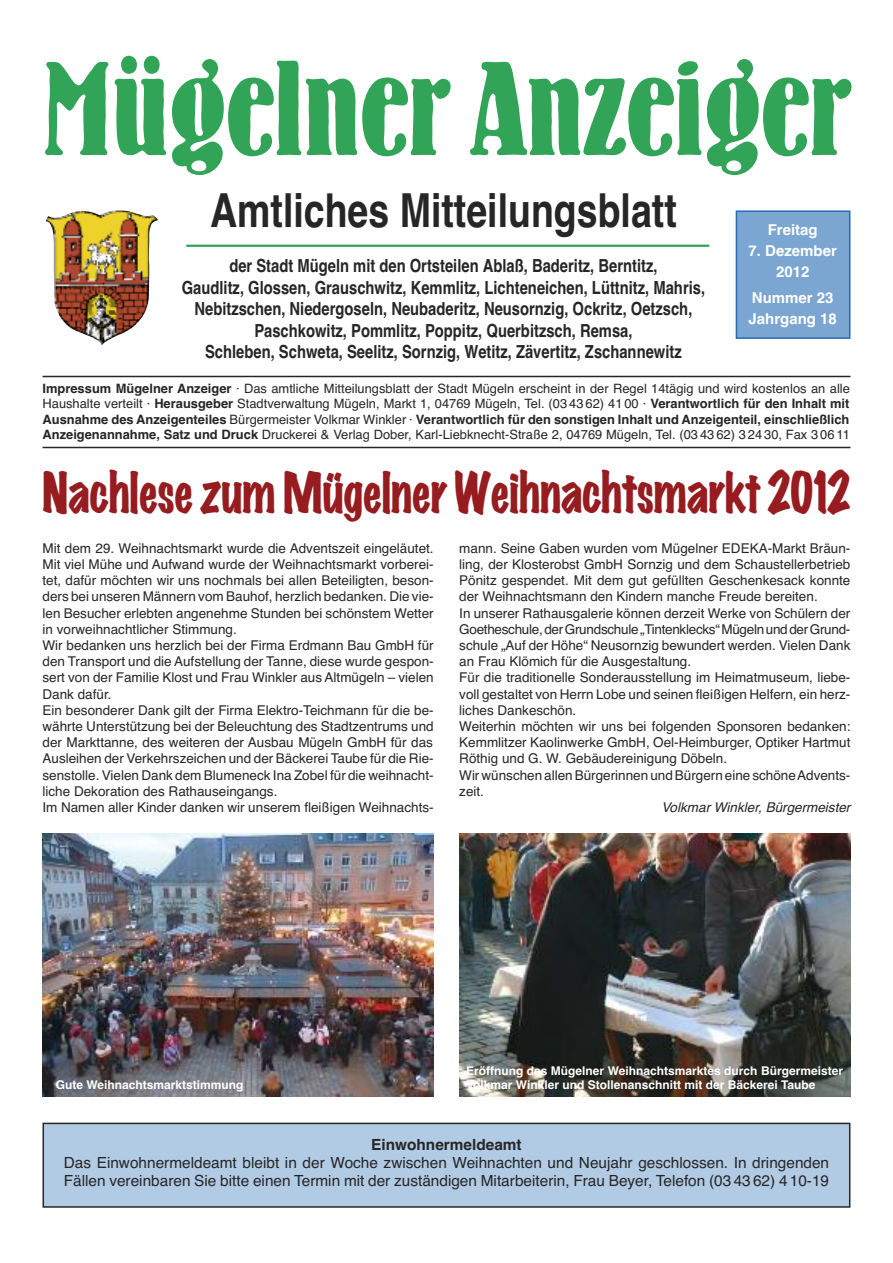
<style>
.page{position:relative;width:893px;height:1263px;background:#fff}
.page>*{position:absolute;margin:0;border:0;box-sizing:border-box;transform-origin:0 0}
.t1{font:132px "Bernhard Bold Condensed BT";letter-spacing:-.015em;color:#32a457}
.t2{font:50.4px "Marker";color:#961c20;scale:.83 1}
.t3{font:700 46.8px "Helvetica";color:#272627;scale:.8 1}
.t4{font:700 condensed 18px/21.6px "Helvetica";color:#272627;text-align:center}
.t5{font:15.3px/18.5px "Helvetica";color:#272627}
.t6{font:700 15.3px "Helvetica";color:#272627}
.t7{font:700 15px/21px "Helvetica";color:#fff;text-align:center}
.t8{font:13.5px/16.2px "Helvetica";color:#272627}
.t9{font:italic 13.5px "Helvetica";color:#272627}
.t10{font:12.9px/15.5px "Helvetica";color:#272627;text-align:justify}
.t11{font:700 12px/14.4px "Helvetica";color:#fff}
.s1{font-weight:700}
</style>
<div class="page">
<hr style="left:43px;top:376px;width:807px;height:1px;background:#272627">
<hr style="left:43px;top:447px;width:807px;height:1px;background:#272627">
<div style="left:737px;top:212px;width:112px;height:125px;background:#7ba6d2"></div>
<div style="left:736px;top:210px;width:114px;height:129px;border:2px solid #236bb4"></div>
<hr style="left:186px;top:245px;width:523px;height:2px;background:#32a457">
<img style="left:46px;top:210px;width:112px;height:135px">
<div style="left:43px;top:1123px;width:807px;height:84px;background:#b2cbe4"></div>
<div style="left:43px;top:1123px;width:807px;height:85px;border:2px solid #272627"></div>
<img style="left:459px;top:833px;width:391px;height:264px">
<img style="left:43px;top:833px;width:391px;height:264px">
<h1 class="t1" style="left:43px;top:32px;width:809px">Mügelner Anzeiger</h1>
<h3 class="t3" style="left:210px;top:184px;width:585px">Amtliches Mitteilungsblatt</h3>
<p class="t4" style="left:182px;top:255px;width:525px">der Stadt Mügeln mit den Ortsteilen Ablaß, Baderitz, Berntitz,<br>Gaudlitz, Glossen, Grauschwitz, Kemmlitz, Lichteneichen, Lüttnitz, Mahris, Nebitzschen, Niedergoseln, Neubaderitz, Neusornzig, Ockritz, Oetzsch, Paschkowitz, Pommlitz, Poppitz, Querbitzsch, Remsa,<br>Schleben, Schweta, Seelitz, Sornzig, Wetitz, Zävertitz, Zschannewitz</p>
<p class="t10" style="left:43px;top:380px;width:809px"><span class="s1">Impressum Mügelner Anzeiger</span> · Das amtliche Mitteilungsblatt der Stadt Mügeln erscheint in der Regel 14tägig und wird kostenlos an alle Haushalte verteilt · <span class="s1">Herausgeber</span> Stadtverwaltung Mügeln, Markt 1, 04769 Mügeln, Tel. (03 43 62) 41 00 · <span class="s1">Verantwortlich für den Inhalt mit Ausnahme des Anzeigenteiles</span> Bürgermeister Volkmar Winkler · <span class="s1">Verantwortlich für den sonstigen Inhalt und Anzeigenteil, einschließlich Anzeigenannahme, Satz und Druck</span> Druckerei &amp; Verlag Dober, Karl-Liebknecht-Straße 2, 04769 Mügeln, Tel. (03 43 62) 3 24 30, Fax 3 06 11</p>
<p class="t7" style="left:768px;top:220px;width:52px">Freitag</p>
<p class="t7" style="left:748px;top:241px;width:90px">7. Dezember<br>2012</p>
<p class="t7" style="left:748px;top:287px;width:90px;text-align:left">Nummer 23<br>Jahrgang 18</p>
<h2 class="t2" style="left:43px;top:465px;width:974px">Nachlese zum Mügelner Weihnachtsmarkt 2012</h2>
<p class="t8" style="left:459px;top:540px;width:393px">mann. Seine Gaben wurden vom Mügelner EDEKA-Markt Bräun&shy;ling, der Klosterobst GmbH Sornzig und dem Schaustellerbetrieb Pönitz gespendet. Mit dem gut gefüllten Geschenkesack konnte der Weihnachtsmann den Kindern manche Freude bereiten.<br>In unserer Rathausgalerie können derzeit Werke von Schülern der Goetheschule,derGrundschule„Tintenklecks“MügelnundderGrund&shy;schule „Auf der Höhe“ Neusornzig bewundert werden. Vielen Dank an Frau Klömich für die Ausgestaltung.<br>Für die traditionelle Sonderausstellung im Heimatmuseum, liebe&shy;voll gestaltet von Herrn Lobe und seinen fleißigen Helfern, ein herz&shy;liches Dankeschön.<br>Weiterhin möchten wir uns bei folgenden Sponsoren bedanken:<br>Kemmlitzer Kaolinwerke GmbH, Oel-Heimburger, Optiker Hartmut Röthig und G. W. Gebäudereinigung Döbeln.<br>Wir wünschen allenBürgerinnen undBürgern eine schöneAdvents&shy;zeit.</p>
<p class="t9" style="left:661px;top:799px;width:195px">Volkmar Winkler, Bürgermeister</p>
<p class="t8" style="left:43px;top:540px;width:393px">Mit dem 29. Weihnachtsmarkt wurde die Adventszeit eingeläutet.<br>Mit viel Mühe und Aufwand wurde der Weihnachtsmarkt vorberei&shy;tet, dafür möchten wir uns nochmals bei allen Beteiligten, beson&shy;ders bei unseren Männern vom Bauhof, herzlich bedanken. Die vie&shy;len Besucher erlebten angenehme Stunden bei schönstem Wetter in vorweihnachtlicher Stimmung.<br>Wir bedanken uns herzlich bei der Firma Erdmann Bau GmbH für den Transport und die Aufstellung der Tanne, diese wurde gespon&shy;sert von der Familie Klost und Frau Winkler aus Altmügeln – vielen Dank dafür.<br>Ein besonderer Dank gilt der Firma Elektro-Teichmann für die be&shy;währte Unterstützung bei der Beleuchtung des Stadtzentrums und der Markttanne, des weiteren der Ausbau Mügeln GmbH für das Ausleihen der Verkehrszeichen und der Bäckerei Taube für die Rie&shy;senstolle. Vielen Dank dem Blumeneck Ina Zobel für die weihnacht&shy;liche Dekoration des Rathauseingangs.<br>Im Namen aller Kinder danken wir unserem fleißigen Weihnachts-</p>
<p class="t11" style="left:56px;top:1077px;width:189px">Gute Weihnachtsmarktstimmung</p>
<p class="t11" style="left:466px;top:1063px;width:378px">Eröffnung des Mügelner Weihnachtsmarktes durch Bürgermeister<br>Volkmar Winkler und Stollenanschnitt mit der Bäckerei Taube</p>
<p class="t6" style="left:371px;top:1135px;width:152px">Einwohnermeldeamt</p>
<p class="t5" style="left:64px;top:1153px;width:767px">Das Einwohnermeldeamt bleibt in der Woche zwischen Weihnachten und Neujahr geschlossen. In dringenden<br>Fällen vereinbaren Sie bitte einen Termin mit der zuständigen Mitarbeiterin, Frau Beyer, Telefon (03 43 62) 4 10-19</p>
</div>
